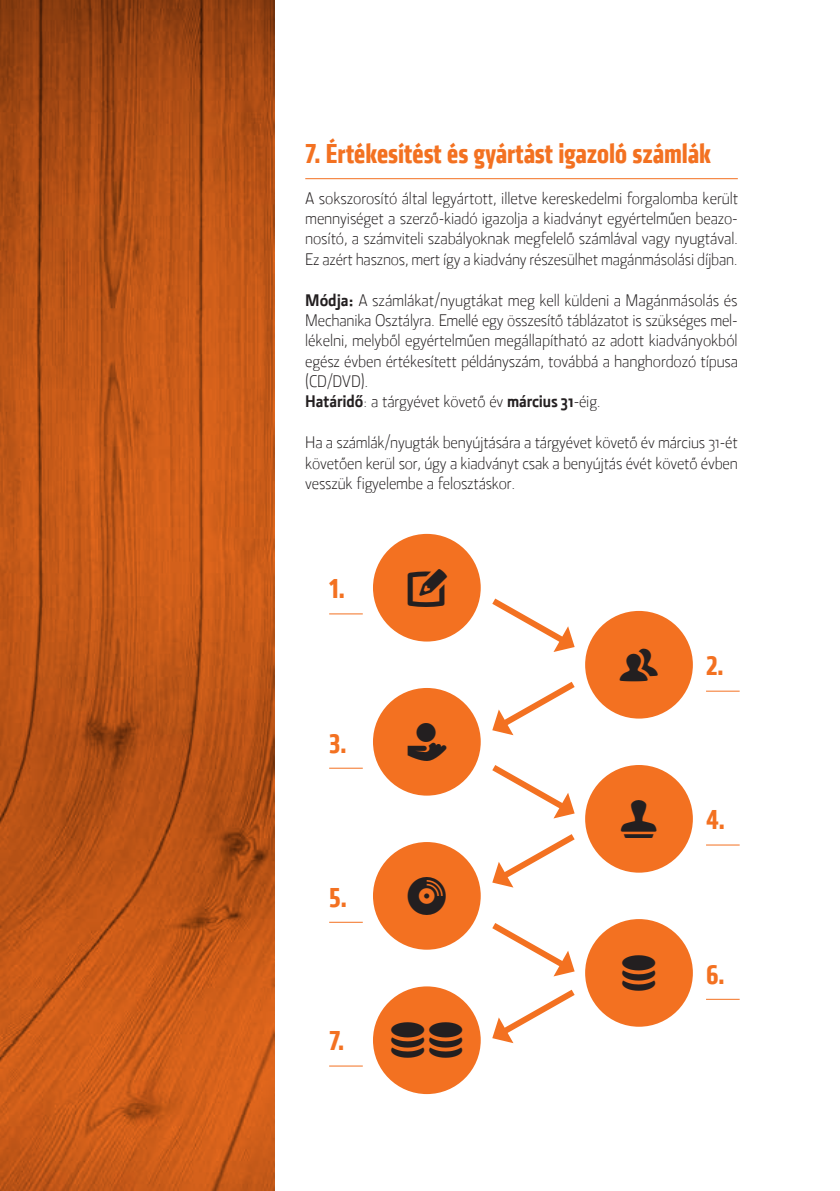
<style>
.page{position:relative;width:840px;height:1191px;background:#fff}
.page>*{position:absolute;margin:0;border:0;box-sizing:border-box;transform-origin:0 0}
.t1{font:38px "SS Pika";color:#231f20}
.t2{font:700 condensed 28.2px "Klavika CH";color:#f37121}
.t3{font:17px/20.4px "Section Light HUN";letter-spacing:-.01em;color:#231f20;text-align:justify}
.s1{font-family:"Section Bold HUN"}
</style>
<div class="page">
<svg style="left:0;top:0;width:274px;height:1191px;background:#bc5516"></svg>
<hr style="left:305px;top:178px;width:432px;height:1px;background:#f37121">
<div style="left:373px;top:534px;width:107px;height:107px;background:#f37121;border-radius:50%"></div>
<div style="left:373px;top:842px;width:107px;height:107px;background:#f37121;border-radius:50%"></div>
<div style="left:584px;top:611px;width:108px;height:107px;background:#f37121;border-radius:50%"></div>
<div style="left:584px;top:919px;width:108px;height:107px;background:#f37121;border-radius:50%"></div>
<div style="left:373px;top:688px;width:107px;height:107px;background:#f37121;border-radius:50%"></div>
<div style="left:373px;top:986px;width:107px;height:108px;background:#f37121;border-radius:50%"></div>
<div style="left:584px;top:765px;width:108px;height:107px;background:#f37121;border-radius:50%"></div>
<hr style="left:329px;top:613px;width:33px;height:1px;background:#f37121">
<hr style="left:705px;top:691px;width:34px;height:1px;background:#f37121">
<hr style="left:705px;top:844px;width:34px;height:1px;background:#f37121">
<hr style="left:705px;top:999px;width:34px;height:1px;background:#f37121">
<hr style="left:329px;top:768px;width:33px;height:1px;background:#f37121">
<hr style="left:329px;top:922px;width:33px;height:1px;background:#f37121">
<hr style="left:329px;top:1065px;width:33px;height:1px;background:#f37121">
<svg style="left:492px;top:598px;width:82px;height:54px"></svg>
<svg style="left:492px;top:681px;width:83px;height:54px"></svg>
<svg style="left:492px;top:834px;width:83px;height:53px"></svg>
<svg style="left:492px;top:989px;width:83px;height:54px"></svg>
<svg style="left:492px;top:765px;width:82px;height:53px"></svg>
<svg style="left:492px;top:923px;width:82px;height:53px"></svg>
<h2 class="t2" style="left:305px;top:135px;width:407px">7. Értékesítést és gyártást igazoló számlák</h2>
<p class="t3" style="left:305px;top:188px;width:434px">A sokszorosító által legyártott, illetve kereskedelmi forgalomba került mennyiséget a szerző-kiadó igazolja a kiadványt egyértelműen beazo&shy;nosító, a számviteli szabályoknak megfelelő számlával vagy nyugtával.<br>Ez azért hasznos, mert így a kiadvány részesülhet magánmásolási díjban.</p>
<p class="t3" style="left:305px;top:290px;width:434px;text-align:left"><span class="s1">Módja:</span> A számlákat/nyugtákat meg kell küldeni a Magánmásolás és Mechanika Osztályra. Emellé egy összesítő táblázatot is szükséges mel&shy;lékelni, melyből egyértelműen megállapítható az adott kiadványokból egész évben értékesített példányszám, továbbá a hanghordozó típusa (CD/DVD).<br><span class="s1">Határidő</span>: a tárgyévet követő év <span class="s1">március 31</span>-éig.</p>
<p class="t3" style="left:305px;top:432px;width:434px">Ha a számlák/nyugták benyújtására a tárgyévet követő év március 31-ét követően kerül sor, úgy a kiadványt csak a benyújtás évét követő évben vesszük figyelembe a felosztáskor.</p>
<h2 class="t2" style="left:329px;top:570px;width:17px">1.</h2>
<h2 class="t2" style="left:329px;top:725px;width:19px">3.</h2>
<h1 class="t1" style="left:407px;top:722px;width:40px">TIP</h1>
<h2 class="t2" style="left:329px;top:879px;width:19px">5.</h2>
<h2 class="t2" style="left:329px;top:1022px;width:17px">7.</h2>
<h1 class="t1" style="left:407px;top:876px;width:39px">VINYL</h1>
<h1 class="t1" style="left:388px;top:1020px;width:77px">COINSCOINS</h1>
<h1 class="t1" style="left:619px;top:645px;width:40px">USERS</h1>
<h1 class="t1" style="left:619px;top:799px;width:39px">RUBBERSTAMP</h1>
<h1 class="t1" style="left:619px;top:953px;width:39px">COINS</h1>
<h2 class="t2" style="left:705px;top:648px;width:19px">2.</h2>
<h2 class="t2" style="left:705px;top:801px;width:20px">4.</h2>
<h2 class="t2" style="left:705px;top:956px;width:20px">6.</h2>
</div>
